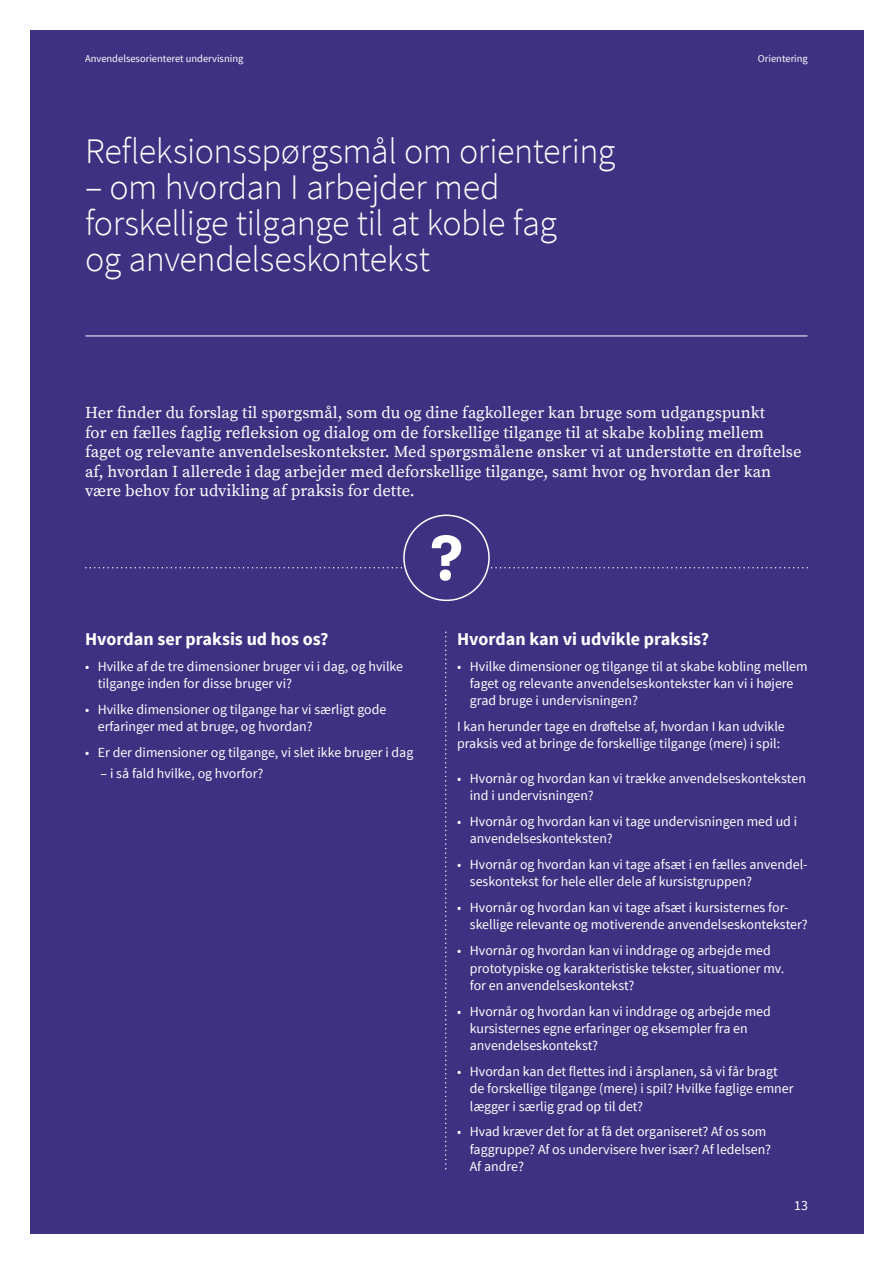
<style>
.page{position:relative;width:893px;height:1263px;background:#fff}
.page>*{position:absolute;margin:0;border:0;box-sizing:border-box;transform-origin:0 0}
.t1{font:36px/36px "Source Sans Pro Light 2";letter-spacing:-.015em;color:#fff}
.t2{font:300 36px "Source Sans Pro";letter-spacing:-.015em;color:#fff}
.t3{font:700 18px "Source Sans Pro";color:#fff}
.t4{font:16.5px/19.5px "Source Serif Pro Regular 2";color:#fff}
.t5{font:13.8px/17.2px "Source Sans Pro Regular 2";color:#fff}
.t6{font:13.8px "Source Sans Pro";color:#fff}
.t7{font:10.5px "Source Sans Pro Regular 2";color:#fff}
.s1{font-family:"Source Sans Pro";font-weight:300}
.s2{font-family:"Source Sans Pro"}
</style>
<div class="page">
<div style="left:30px;top:30px;width:833px;height:1203px;background:#3f3182"></div>
<hr style="left:86px;top:336px;width:721px;height:1px;background:#fff">
<div style="left:440px;top:569px;width:11px;height:12px;background:#fff;border-radius:50%"></div>
<svg style="left:86px;top:535px;width:722px;height:33px"></svg>
<div style="left:403px;top:514px;width:87px;height:87px;border:2px solid #fff;border-radius:50%"></div>
<svg style="left:445px;top:632px;width:1px;height:538px"></svg>
<p class="t7" style="left:85px;top:52px;width:160px">Anvendelsesorienteret undervisning</p>
<p class="t7" style="left:758px;top:52px;width:52px">Orientering</p>
<h2 class="t2" style="left:85px;top:129px;width:532px">Refleksionsspørgsmål om orientering</h2>
<h2 class="t1" style="left:85px;top:169px;width:473px"><span class="s1">– om hvordan I arbejder med </span>forskellige tilgange til at koble fag og anvendelseskontekst</h2>
<p class="t4" style="left:85px;top:404px;width:718px">Her finder du forslag til spørgsmål, som du og dine fagkolleger kan bruge som udgangspunkt<br>for en fælles faglig refleksion og dialog om de forskellige tilgange til at skabe kobling mellem faget og relevante anvendelseskontekster. Med spørgsmålene ønsker vi at understøtte en drøftelse af, hvordan I allerede i dag arbejder med deforskellige tilgange, samt hvor og hvordan der kan være behov for udvikling af praksis for dette.</p>
<h3 class="t3" style="left:85px;top:627px;width:245px">Hvordan ser praksis ud hos os?</h3>
<p class="t5" style="left:98px;top:658px;width:307px;text-indent:-13px"><span class="s2">•</span> Hvilke af de tre dimensioner bruger vi i dag, og hvilke tilgange inden for disse bruger vi?</p>
<p class="t5" style="left:98px;top:701px;width:290px;text-indent:-13px"><span class="s2">•</span> Hvilke dimensioner og tilgange har vi særligt gode erfaringer med at bruge, og hvordan?</p>
<p class="t5" style="left:85px;top:744px;width:330px"><span class="s2">•</span> Er der dimensioner og tilgange, vi slet ikke bruger i dag</p>
<p class="t5" style="left:101px;top:765px;width:164px">– i så fald hvilke, og hvorfor?</p>
<h3 class="t3" style="left:457px;top:627px;width:254px">Hvordan kan vi udvikle praksis?</h3>
<p class="t5" style="left:470px;top:658px;width:339px;text-indent:-13px"><span class="s2">•</span> Hvilke dimensioner og tilgange til at skabe kobling mellem faget og relevante anvendelseskontekster kan vi i højere grad bruge i undervisningen?</p>
<p class="t5" style="left:457px;top:718px;width:329px">I kan herunder tage en drøftelse af, hvordan I kan udvikle praksis ved at bringe de forskellige tilgange (mere) i spil:</p>
<p class="t5" style="left:470px;top:770px;width:338px;text-indent:-13px"><span class="s2">•</span> Hvornår og hvordan kan vi trække anvendelseskonteksten ind i undervisningen?</p>
<p class="t5" style="left:470px;top:813px;width:329px;text-indent:-13px"><span class="s2">•</span> Hvornår og hvordan kan vi tage undervisningen med ud i anvendelseskonteksten?</p>
<p class="t5" style="left:470px;top:856px;width:339px;text-indent:-13px"><span class="s2">•</span> Hvornår og hvordan kan vi tage afsæt i en fælles anvendel&shy;seskontekst for hele eller dele af kursistgruppen?</p>
<p class="t5" style="left:470px;top:899px;width:339px;text-indent:-13px"><span class="s2">•</span> Hvornår og hvordan kan vi tage afsæt i kursisternes for&shy;skellige relevante og motiverende anvendelseskontekster?</p>
<p class="t5" style="left:470px;top:942px;width:316px;text-indent:-13px"><span class="s2">•</span> Hvornår og hvordan kan vi inddrage og arbejde med prototypiske og karakteristiske tekster, situationer mv. for en anvendelseskontekst?</p>
<p class="t5" style="left:470px;top:1003px;width:302px;text-indent:-13px"><span class="s2">•</span> Hvornår og hvordan kan vi inddrage og arbejde med <span class="s2">kursisternes egne erfaringer og eksempler fra en </span>anvendelseskontekst?</p>
<p class="t5" style="left:470px;top:1063px;width:325px;text-indent:-13px"><span class="s2">•</span> Hvordan kan det flettes ind i årsplanen, så vi får bragt de forskellige tilgange (mere) i spil? Hvilke faglige emner lægger i særlig grad op til det?</p>
<p class="t5" style="left:470px;top:1123px;width:303px;text-indent:-13px"><span class="s2">•</span> Hvad kræver det for at få det organiseret? Af os som faggruppe? Af os undervisere hver især? Af ledelsen?<br>Af andre?</p>
<p class="t6" style="left:794px;top:1196px;width:15px">13</p>
</div>
